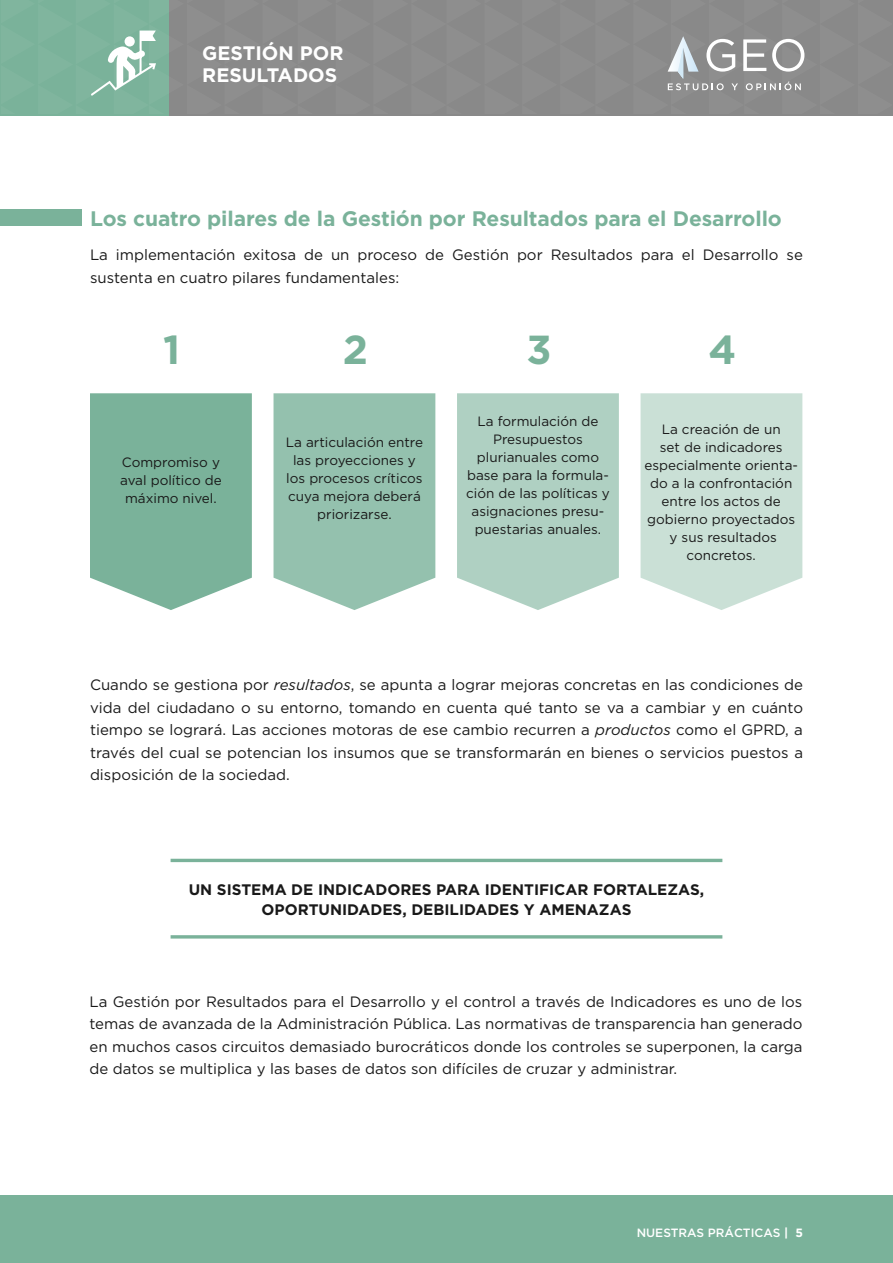
<style>
.page{position:relative;width:893px;height:1263px;background:#fff}
.page>*{position:absolute;margin:0;border:0;box-sizing:border-box;transform-origin:0 0}
.t1{font:700 40.5px "Gotham";color:#7ab29a}
.t2{font:700 21px "Gotham";letter-spacing:-.005em;color:#7ab29a}
.t3{font:700 19.5px/21.8px "Gotham";color:#fff}
.t4{font:700 15.3px/20.4px "Gotham";color:#191919;text-align:center}
.t5{font:15px/22.5px "Gotham";color:#191919;text-align:justify}
.t6{font:700 15px "Gotham";color:#fff}
.t7{font:13.5px/18px "Gotham";color:#191919;text-align:center}
.t8{font:500 12px "Gotham";color:#fff}
.s1{font-style:italic}
.s2{font-weight:700}
</style>
<div class="page">
<svg style="left:90px;top:393px;width:162px;height:217px;background:#84b7a1"></svg>
<svg style="left:274px;top:393px;width:161px;height:217px;background:#9cc5b4"></svg>
<svg style="left:457px;top:393px;width:162px;height:217px;background:#b5d3c6"></svg>
<svg style="left:640px;top:393px;width:162px;height:217px;background:#cee2d9"></svg>
<div style="left:0;top:209px;width:82px;height:17px;background:#7ab29a"></div>
<hr style="left:171px;top:859px;width:551px;height:3px;background:#7ab29a">
<hr style="left:171px;top:935px;width:551px;height:3px;background:#7ab29a">
<div style="left:0;top:1196px;width:893px;height:67px;background:#7ab29a"></div>
<div style="left:0;top:0;width:170px;height:116px;background:#7ab29a"></div>
<svg style="left:91px;top:0;width:800px;height:114px;background:#8d918f"></svg>
<div style="left:125px;top:36px;width:10px;height:11px;background:#fff;border-radius:50%"></div>
<h3 class="t3" style="left:202px;top:41px;width:143px">GESTIÓN POR<br>RESULTADOS</h3>
<h2 class="t2" style="left:90px;top:206px;width:693px">Los cuatro pilares de la Gestión por Resultados para el Desarrollo</h2>
<p class="t5" style="left:90px;top:244px;width:714px">La implementación exitosa de un proceso de Gestión por Resultados para el Desarrollo se sustenta en cuatro pilares fundamentales:</p>
<h1 class="t1" style="left:163px;top:327px;width:19px">1</h1>
<h1 class="t1" style="left:343px;top:327px;width:27px">2</h1>
<h1 class="t1" style="left:526px;top:327px;width:27px">3</h1>
<h1 class="t1" style="left:709px;top:327px;width:29px">4</h1>
<p class="t7" style="left:120px;top:453px;width:103px">Compromiso y aval político de máximo nivel.</p>
<p class="t7" style="left:286px;top:433px;width:139px">La articulación entre las proyecciones y los procesos críticos cuya mejora deberá priorizarse.</p>
<p class="t7" style="left:466px;top:412px;width:145px">La formulación de<br>Presupuestos plurianuales como base para la formula&shy;ción de las políticas y asignaciones presu&shy;puestarias anuales.</p>
<p class="t7" style="left:644px;top:420px;width:155px">La creación de un<br>set de indicadores especialmente orienta&shy;do a la confrontación entre los actos de gobierno proyectados y sus resultados concretos.</p>
<p class="t5" style="left:90px;top:673px;width:715px">Cuando se gestiona por <span class="s1">resultados</span>, se apunta a lograr mejoras concretas en las condiciones de vida del ciudadano o su entorno, tomando en cuenta qué tanto se va a cambiar y en cuánto tiempo se logrará. Las acciones motoras de ese cambio recurren a <span class="s1">productos</span> como el GPRD, a través del cual se potencian los insumos que se transformarán en bienes o servicios puestos a disposición de la sociedad.</p>
<p class="t4" style="left:189px;top:879px;width:517px">UN SISTEMA DE INDICADORES PARA IDENTIFICAR FORTALEZAS,<br>OPORTUNIDADES, DEBILIDADES Y AMENAZAS</p>
<p class="t5" style="left:89px;top:990px;width:714px">La Gestión por Resultados para el Desarrollo y el control a través de Indicadores es uno de los temas de avanzada de la Administración Pública. Las normativas de transparencia han generado en muchos casos circuitos demasiado burocráticos donde los controles se superponen, la carga de datos se multiplica y las bases de datos son difíciles de cruzar y administrar.</p>
<p class="t6" style="left:782px;top:1222px;width:22px">| 1</p>
<p class="t8" style="left:637px;top:1225px;width:168px">NUESTRAS PRÁCTICAS <span class="s2">| 5</span></p>
</div>
